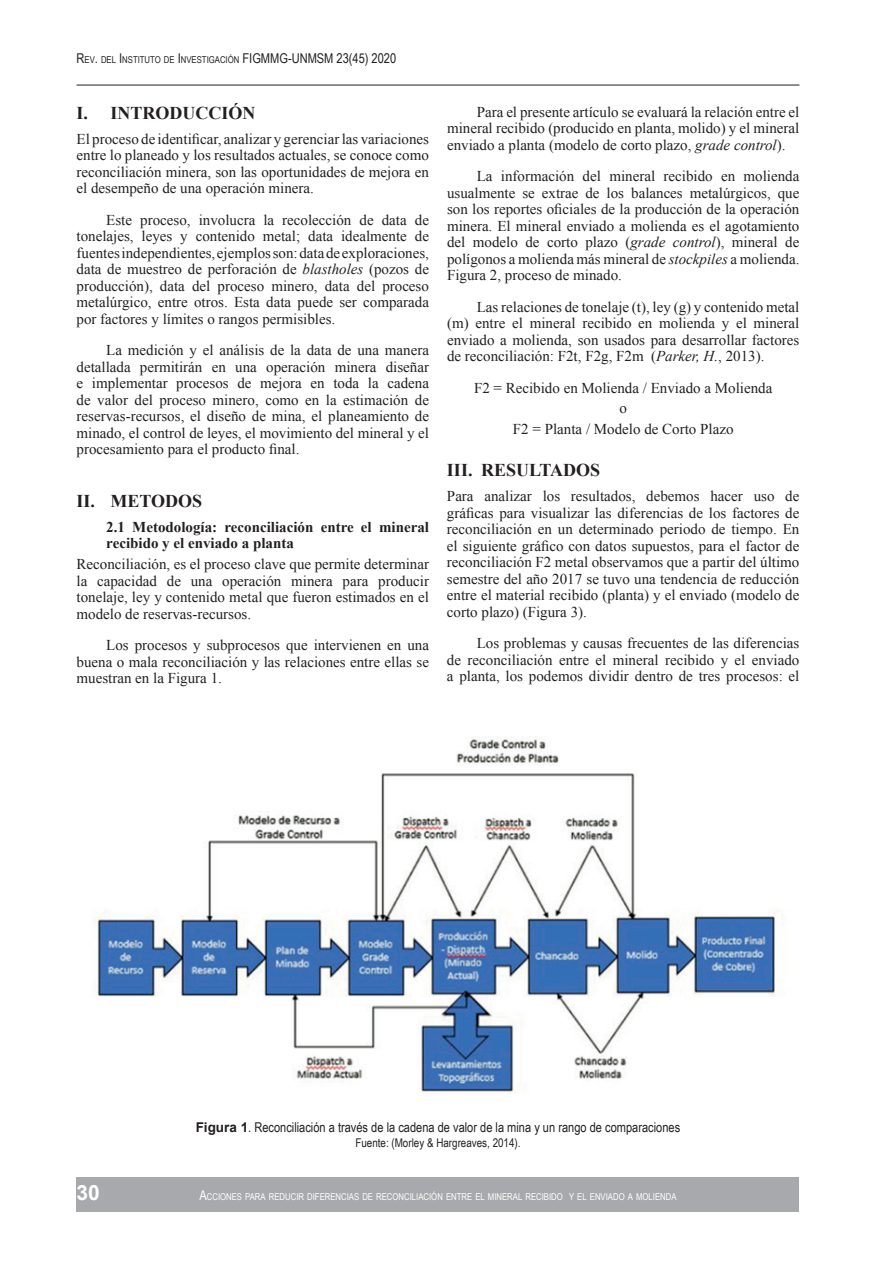
<style>
.page{position:relative;width:893px;height:1263px;background:#fff}
.page>*{position:absolute;margin:0;border:0;box-sizing:border-box;transform-origin:0 0}
.t1{font:700 21px "Arial";color:#fff}
.t2{font:700 18px "Times New Roman";color:#231f20}
.t3{font:15px/16.5px "Times New Roman";color:#231f20;text-align:justify}
.t4{font:700 15px/16.5px "Times New Roman";color:#231f20}
.t5{font:13.5px "Arial Narrow";color:#231f20}
.t6{font:13.5px "Arial Narrow";color:#231f20}
.t7{font:12px "Arial Narrow";color:#231f20}
.t8{font:9.45px "Arial Narrow";color:#fff}
.t9{font:9.45px "Arial Narrow";color:#231f20}
.s1{font-size:13.5px}
.s2{font-style:italic}
.s3{font-family:"Arial";font-weight:700}
</style>
<div class="page">
<div style="left:77px;top:1178px;width:722px;height:34px;background:#a8a9ad"></div>
<hr style="left:77px;top:85px;width:722px;height:1px;background:#231f20">
<img style="left:94px;top:736px;width:691px;height:357px">
<p class="t9" style="left:77px;top:53px;width:175px"><span class="s1">R</span>EV<span class="s1">.</span> DEL <span class="s1">I</span> NSTITUTO DE <span class="s1">I</span> NVESTIGACIÓN <span class="s1">FIGMMG</span></p>
<p class="t6" style="left:288px;top:48px;width:13px">-UNMSM</p>
<p class="t6" style="left:337px;top:48px;width:61px">23(45) 2020</p>
<p class="t2" style="left:77px;top:99px;width:181px">I. INTRODUCCIÓN</p>
<p class="t3" style="left:77px;top:130px;width:354px">El proceso de identificar, analizar y gerenciar las variaciones entre lo planeado y los resultados actuales, se conoce como reconciliación minera, son las oportunidades de mejora en el desempeño de una operación minera.</p>
<p class="t3" style="left:77px;top:211px;width:354px;text-indent:30px">Este proceso, involucra la recolección de data de tonelajes, leyes y contenido metal; data idealmente de fuentes independientes, ejemplos son: data de exploraciones, data de muestreo de perforación de <span class="s2">blastholes</span> (pozos de producción), data del proceso minero, data del proceso metalúrgico, entre otros. Esta data puede ser comparada por factores y límites o rangos permisibles.</p>
<p class="t3" style="left:77px;top:341px;width:354px;text-indent:30px">La medición y el análisis de la data de una manera detallada permitirán en una operación minera diseñar e implementar procesos de mejora en toda la cadena de valor del proceso minero, como en la estimación de reservas-recursos, el diseño de mina, el planeamiento de minado, el control de leyes, el movimiento del mineral y el procesamiento para el producto final.</p>
<p class="t2" style="left:77px;top:488px;width:127px">II. METODOS</p>
<p class="t4" style="left:106px;top:518px;width:324px">2.1 Metodología: reconciliación entre el mineral recibido y el enviado a planta</p>
<p class="t3" style="left:77px;top:555px;width:354px">Reconciliación, es el proceso clave que permite determinar la capacidad de una operación minera para producir tonelaje, ley y contenido metal que fueron estimados en el modelo de reservas-recursos.</p>
<p class="t3" style="left:77px;top:636px;width:354px;text-indent:30px">Los procesos y subprocesos que intervienen en una buena o mala reconciliación y las relaciones entre ellas se muestran en la Figura 1.</p>
<p class="t3" style="left:447px;top:103px;width:354px;text-indent:30px">Para el presente artículo se evaluará la relación entre el mineral recibido (producido en planta, molido) y el mineral enviado a planta (modelo de corto plazo, <span class="s2">grade control</span>).</p>
<p class="t3" style="left:447px;top:167px;width:354px;text-indent:30px">La información del mineral recibido en molienda usualmente se extrae de los balances metalúrgicos, que son los reportes oficiales de la producción de la operación minera. El mineral enviado a molienda es el agotamiento del modelo de corto plazo (<span class="s2">grade control</span>), mineral de polígonos a molienda más mineral de <span class="s2">stockpiles</span> a molienda.<br>Figura 2, proceso de minado.</p>
<p class="t3" style="left:447px;top:298px;width:354px;text-indent:30px">Las relaciones de tonelaje (t), ley (g) y contenido metal (m) entre el mineral recibido en molienda y el mineral enviado a molienda, son usados para desarrollar factores de reconciliación: F2t, F2g, F2m (<span class="s2">Parker, H.</span>, 2013).</p>
<p class="t3" style="left:474px;top:377px;width:300px;line-height:20.7px;text-align:center">F2 = Recibido en Molienda / Enviado a Molienda o<br>F2 = Planta / Modelo de Corto Plazo</p>
<p class="t2" style="left:447px;top:457px;width:155px">III. RESULTADOS</p>
<p class="t3" style="left:447px;top:487px;width:354px">Para analizar los resultados, debemos hacer uso de gráficas para visualizar las diferencias de los factores de reconciliación en un determinado periodo de tiempo. En el siguiente gráfico con datos supuestos, para el factor de reconciliación F2 metal observamos que a partir del último semestre del año 2017 se tuvo una tendencia de reducción entre el material recibido (planta) y el enviado (modelo de corto plazo) (Figura 3).</p>
<p class="t3" style="left:447px;top:634px;width:354px;text-indent:30px">Los problemas y causas frecuentes de las diferencias de reconciliación entre el mineral recibido y el enviado a planta, los podemos dividir dentro de tres procesos: el</p>
<h1 class="t1" style="left:77px;top:1178px;width:25px">30</h1>
<p class="t5" style="left:196px;top:1117px;width:486px"><span class="s3">Figura 1</span>. Reconciliación a través de la cadena de valor de la mina y un rango de comparaciones</p>
<p class="t7" style="left:355px;top:1134px;width:167px">Fuente: (Morley &amp; Hargreaves, 2014).</p>
<p class="t8" style="left:199px;top:1189px;width:479px"><span class="s1">A</span>CCIONES PARA REDUCIR DIFERENCIAS DE RECONCILIACIÓN ENTRE EL MINERAL RECIBIDO Y EL ENVIADO A MOLIENDA</p>
</div>
